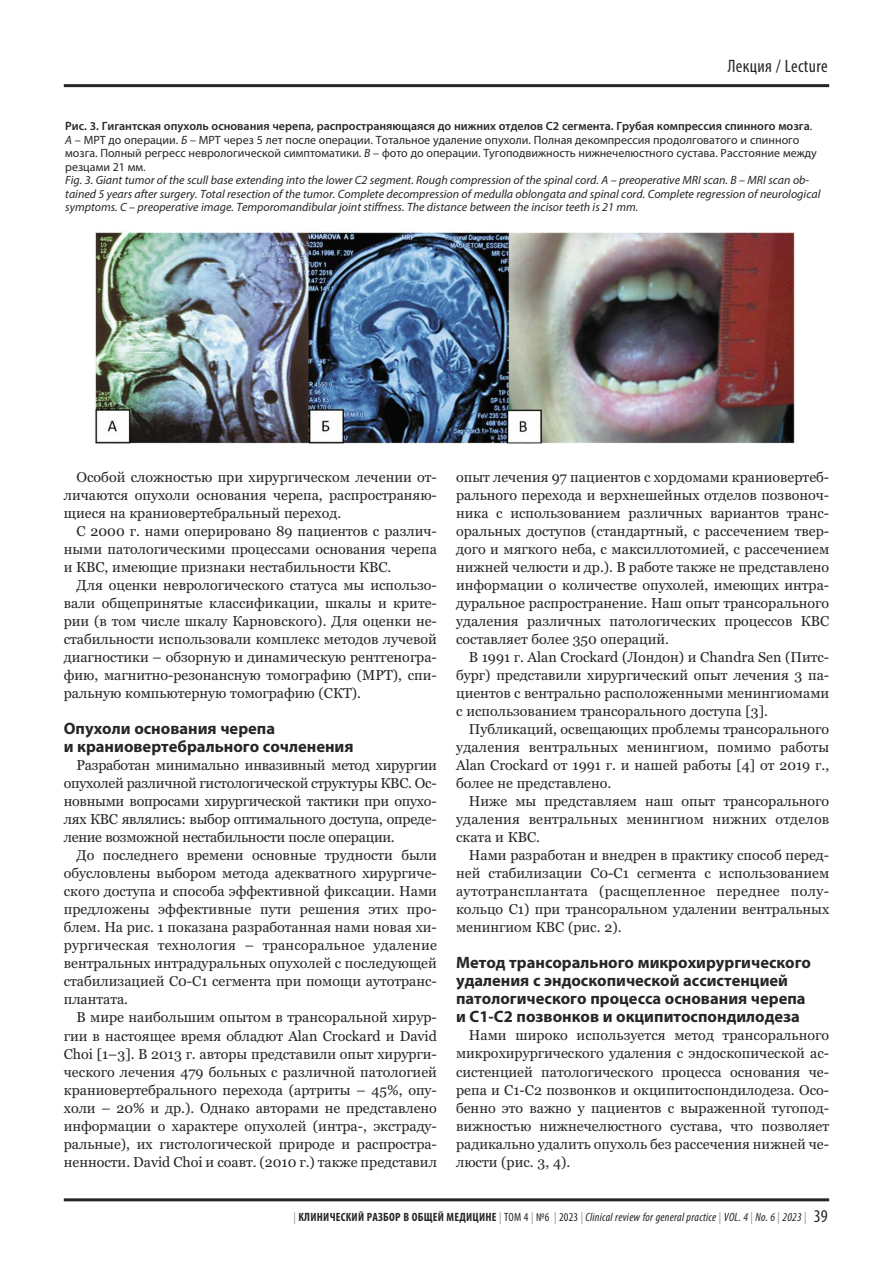
<style>
.page{position:relative;width:893px;height:1263px;background:#fff}
.page>*{position:absolute;margin:0;border:0;box-sizing:border-box;transform-origin:0 0}
.t1{font:condensed 18px "Myriad Pro";letter-spacing:.02em;color:#272526}
.t2{font:700 16.5px/18px "Myriad Pro";color:#272526}
.t3{font:14.25px/18px "Georgia";color:#272526;text-align:justify}
.t4{font:italic 12px/13.5px "Myriad Pro";color:#272526}
.t5{font:12px/13.5px "Myriad Pro";color:#272526}
.t6{font:italic condensed 12px "Myriad Pro";letter-spacing:.02em;color:#272526}
.s1{font-weight:600}
.s2{font-style:italic}
.s3{font-style:normal;color:#939293}
.s4{font-weight:700;font-style:normal}
.s5{font-style:normal}
.s6{font-style:normal;font-size:18px}
</style>
<div class="page">
<hr style="left:64px;top:1198px;width:765px;height:3px;background:#272526">
<hr style="left:64px;top:84px;width:765px;height:3px;background:#272526">
<img style="left:94px;top:232px;width:701px;height:212px">
<p class="t1" style="left:728px;top:60px;width:101px">Лекция / Lecture</p>
<p class="t5" style="left:65px;top:121px;width:753px"><span class="s1">Рис. 3. Гигантская опухоль основания черепа, распространяющаяся до нижних отделов С2 сегмента. Грубая компрессия спинного мозга</span>.<br><span class="s2">А</span> – МРТ до операции. <span class="s2">Б</span> – МРТ через 5 лет после операции. Тотальное удаление опухоли. Полная декомпрессия продолговатого и спинного мозга. Полный регресс неврологической симптоматики. <span class="s2">В</span> – фото до операции. Тугоподвижность нижнечелюстного сустава. Расстояние между резцами 21 мм.</p>
<p class="t4" style="left:65px;top:175px;width:757px">Fig. 3. Giant tumor of the scull base extending into the lower С2 segment. Rough compression of the spinal cord. А – preoperative MRI scan. B – MRI scan ob&shy;tained 5 years after surgery. Total resection of the tumor. Complete decompression of medulla oblongata and spinal cord. Complete regression of neurological symptoms. C – preoperative image. Temporomandibular joint stiffness. The distance between the incisor teeth is 21 mm.</p>
<p class="t3" style="left:64px;top:468px;width:375px;text-indent:13px">Особой сложностью при хирургическом лечении от&shy;личаются опухоли основания черепа, распространяю&shy;щиеся на краниовертебральный переход.</p>
<p class="t3" style="left:64px;top:522px;width:375px;text-indent:13px">С 2000 г. нами оперировано 89 пациентов с различ&shy;ными патологическими процессами основания черепа и КВС, имеющие признаки нестабильности КВС.</p>
<p class="t3" style="left:64px;top:576px;width:375px;text-indent:13px">Для оценки неврологического статуса мы использо&shy;вали общепринятые классификации, шкалы и крите&shy;рии (в том числе шкалу Карновского). Для оценки не&shy;стабильности использовали комплекс методов лучевой диагностики – обзорную и динамическую рентгеногра&shy;фию, магнитно-резонансную томографию (МРТ), спи&shy;ральную компьютерную томографию (СКТ).</p>
<p class="t2" style="left:64px;top:721px;width:291px">Опухоли основания черепа<br>и краниовертебрального сочленения</p>
<p class="t3" style="left:64px;top:756px;width:375px;text-indent:13px">Разработан минимально инвазивный метод хирургии опухолей различной гистологической структуры КВС. Ос&shy;новными вопросами хирургической тактики при опухо&shy;лях КВС являлись: выбор оптимального доступа, опреде&shy;ление возможной нестабильности после операции.</p>
<p class="t3" style="left:64px;top:846px;width:375px;text-indent:13px">До последнего времени основные трудности были обусловлены выбором метода адекватного хирургиче&shy;ского доступа и способа эффективной фиксации. Нами предложены эффективные пути решения этих про&shy;блем. На рис. 1 показана разработанная нами новая хи&shy;рургическая технология – трансоральное удаление вентральных интрадуральных опухолей с последующей стабилизацией С0-С1 сегмента при помощи аутотранс&shy;плантата.</p>
<p class="t3" style="left:64px;top:1008px;width:375px;text-indent:13px">В мире наибольшим опытом в трансоральной хирур&shy;гии в настоящее время обладют Alan Crockard и David Choi [1–3]. В 2013 г. авторы представили опыт хирурги&shy;ческого лечения 479 больных с различной патологией краниовертебрального перехода (артриты – 45%, опу&shy;холи – 20% и др.). Однако авторами не представлено информации о характере опухолей (интра-, экстраду&shy;ральные), их гистологической природе и распростра&shy;ненности. David Choi и соавт. (2010 г.) также представил</p>
<p class="t3" style="left:456px;top:468px;width:375px">опыт лечения 97 пациентов с хордомами краниовертеб&shy;рального перехода и верхнешейных отделов позвоноч&shy;ника с использованием различных вариантов транс&shy;оральных доступов (стандартный, с рассечением твер&shy;дого и мягкого неба, с максиллотомией, с рассечением нижней челюсти и др.). В работе также не представлено информации о количестве опухолей, имеющих интра&shy;дуральное распространение. Наш опыт трансорального удаления различных патологических процессов КВС составляет более 350 операций.</p>
<p class="t3" style="left:456px;top:648px;width:375px;text-indent:13px">В 1991 г. Alan Crockard (Лондон) и Chandra Sen (Питс&shy;бург) представили хирургический опыт лечения 3 па&shy;циентов с вентрально расположенными менингиомами с использованием трансорального доступа [3].</p>
<p class="t3" style="left:456px;top:720px;width:375px;text-indent:13px">Публикаций, освещающих проблемы трансорального удаления вентральных менингиом, помимо работы Alan Crockard от 1991 г. и нашей работы [4] от 2019 г., более не представлено.</p>
<p class="t3" style="left:456px;top:792px;width:375px;text-indent:13px">Ниже мы представляем наш опыт трансорального удаления вентральных менингиом нижних отделов ската и КВС.</p>
<p class="t3" style="left:456px;top:846px;width:375px;text-indent:13px">Нами разработан и внедрен в практику способ перед&shy;ней стабилизации С0-С1 сегмента с использованием аутотрансплантата (расщепленное переднее полу&shy;кольцо С1) при трансоральном удалении вентральных менингиом КВС (рис. 2).</p>
<p class="t2" style="left:456px;top:955px;width:357px">Метод трансорального микрохирургического удаления с эндоскопической ассистенцией патологического процесса основания черепа и С1-С2 позвонков и окципитоспондилодеза</p>
<p class="t3" style="left:456px;top:1026px;width:375px;text-indent:13px">Нами широко используется метод трансорального микрохирургического удаления с эндоскопической ас&shy;систенцией патологического процесса основания че&shy;репа и С1-С2 позвонков и окципитоспондилодеза. Осо&shy;бенно это важно у пациентов с выраженной тугопод&shy;вижностью нижнечелюстного сустава, что позволяет радикально удалить опухоль без рассечения нижней че&shy;люсти (рис. 3, 4).</p>
<p class="t6" style="left:294px;top:1212px;width:536px"><span class="s3">|</span> <span class="s4">КЛИНИЧЕСКИЙ РАЗБОР В ОБЩЕЙ МЕДИЦИНЕ</span> <span class="s3">|</span> <span class="s5">ТОМ 4</span> <span class="s3">|</span> <span class="s5">№6</span> <span class="s3">|</span> <span class="s5">2023</span> <span class="s3">|</span> Clinical review for general practice <span class="s3">|</span> VOL. 4 <span class="s3">|</span> No. 6 <span class="s3">|</span> 2023 <span class="s3">|</span> <span class="s6">39</span></p>
</div>
